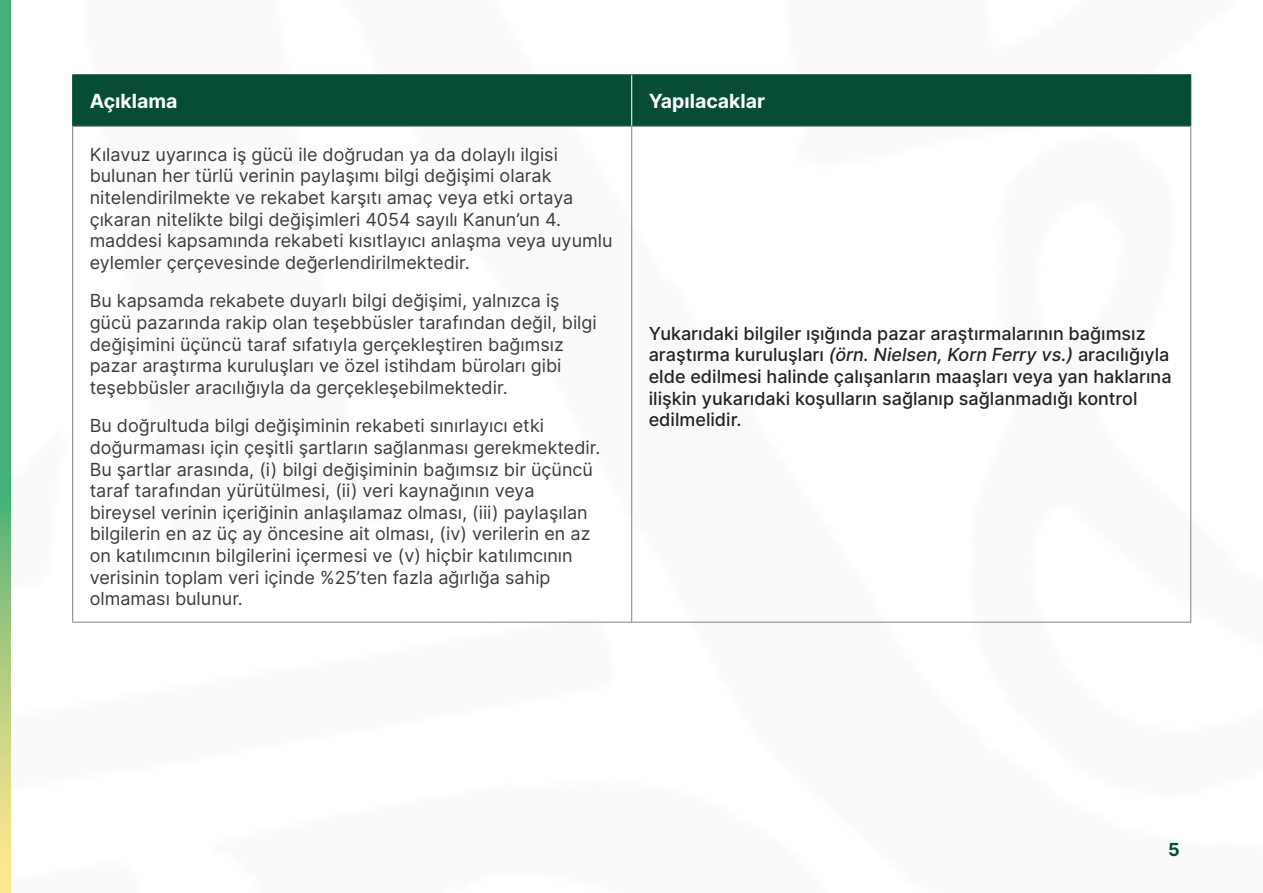
<style>
.page{position:relative;width:1263px;height:893px;background:#fff}
.page>*{position:absolute;margin:0;border:0;box-sizing:border-box;transform-origin:0 0}
.t1{font:700 19.5px "Inter";color:#fff}
.t2{font:18px/21.6px "Inter";color:#3c3c3b}
.t3{font:500 18px/21.6px "Inter";color:#242324}
.t4{font:700 18px "Inter";color:#034d37}
.s1{font-style:italic}
</style>
<div class="page">
<div style="left:73px;top:75px;width:1117px;height:51px;background:#064c37"></div>
<hr style="left:72px;top:127px;width:1px;height:495px;background:#828282">
<hr style="left:631px;top:127px;width:1px;height:495px;background:#828282">
<hr style="left:1190px;top:127px;width:1px;height:495px;background:#828282">
<hr style="left:72px;top:622px;width:560px;height:1px;background:#828282">
<hr style="left:632px;top:622px;width:559px;height:1px;background:#828282">
<hr style="left:632px;top:74px;width:559px;height:1px;background:#064c37">
<hr style="left:1190px;top:75px;width:1px;height:51px;background:#064c37">
<hr style="left:632px;top:126px;width:559px;height:1px;background:#828282">
<hr style="left:72px;top:74px;width:560px;height:1px;background:#064c37">
<hr style="left:631px;top:75px;width:1px;height:51px;background:#fff">
<hr style="left:72px;top:126px;width:560px;height:1px;background:#828282">
<hr style="left:72px;top:75px;width:1px;height:51px;background:#064c37">
<svg style="left:0;top:0;width:11px;height:893px;background:#75be7d"></svg>
<p class="t1" style="left:90px;top:86px;width:89px">Açıklama</p>
<p class="t1" style="left:649px;top:86px;width:118px">Yapılacaklar</p>
<p class="t2" style="left:90px;top:143px;width:524px">Kılavuz uyarınca iş gücü ile doğrudan ya da dolaylı ilgisi bulunan her türlü verinin paylaşımı bilgi değişimi olarak nitelendirilmekte ve rekabet karşıtı amaç veya etki ortaya çıkaran nitelikte bilgi değişimleri 4054 sayılı Kanun’un 4. maddesi kapsamında rekabeti kısıtlayıcı anlaşma veya uyumlu eylemler çerçevesinde değerlendirilmektedir.</p>
<p class="t2" style="left:90px;top:290px;width:509px">Bu kapsamda rekabete duyarlı bilgi değişimi, yalnızca iş gücü pazarında rakip olan teşebbüsler tarafından değil, bilgi değişimini üçüncü taraf sıfatıyla gerçekleştiren bağımsız pazar araştırma kuruluşları ve özel istihdam büroları gibi teşebbüsler aracılığıyla da gerçekleşebilmektedir.</p>
<p class="t2" style="left:90px;top:415px;width:512px">Bu doğrultuda bilgi değişiminin rekabeti sınırlayıcı etki doğurmaması için çeşitli şartların sağlanması gerekmektedir.<br>Bu şartlar arasında, (i) bilgi değişiminin bağımsız bir üçüncü taraf tarafından yürütülmesi, (ii) veri kaynağının veya bireysel verinin içeriğinin anlaşılamaz olması, (iii) paylaşılan bilgilerin en az üç ay öncesine ait olması, (iv) verilerin en az on katılımcının bilgilerini içermesi ve (v) hiçbir katılımcının verisinin toplam veri içinde %25’ten fazla ağırlığa sahip olmaması bulunur.</p>
<p class="t3" style="left:649px;top:322px;width:524px">Yukarıdaki bilgiler ışığında pazar araştırmalarının bağımsız araştırma kuruluşları <span class="s1">(örn. Nielsen, Korn Ferry vs.)</span> aracılığıyla elde edilmesi halinde çalışanların maaşları veya yan haklarına ilişkin yukarıdaki koşulların sağlanıp sağlanmadığı kontrol edilmelidir.</p>
<p class="t4" style="left:1168px;top:836px;width:13px">5</p>
</div>
